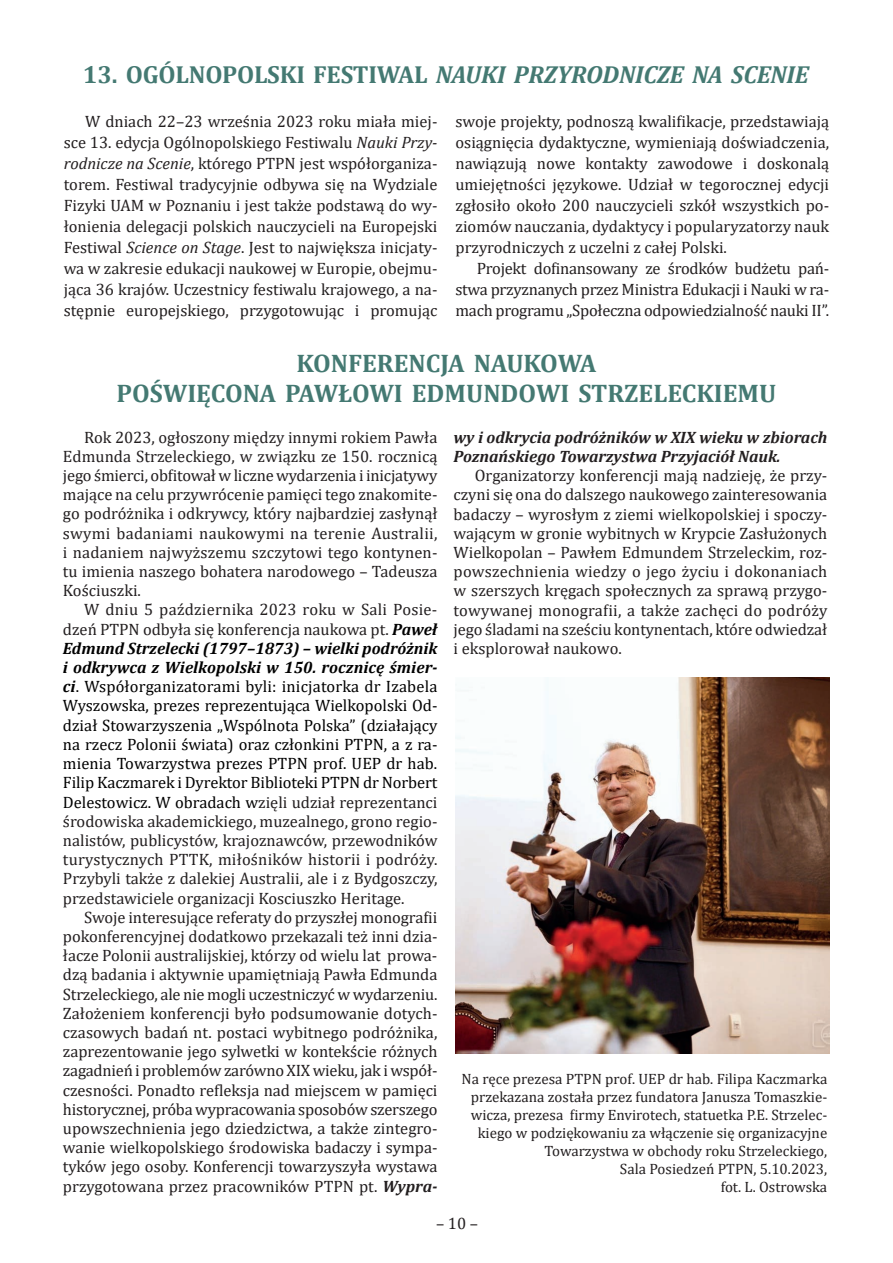
<style>
.page{position:relative;width:893px;height:1263px;background:#fff}
.page>*{position:absolute;margin:0;border:0;box-sizing:border-box;transform-origin:0 0}
.t1{font:700 25.5px/30.6px "Cambria";color:#447972;text-align:center}
.t2{font:italic 700 24.75px "Cambria";letter-spacing:-.01em;color:#447972}
.t3{font:16.5px/19.2px "Cambria";color:#231f20;text-align:justify}
.t4{font:italic 700 16.5px/19.2px "Cambria";letter-spacing:-.005em;color:#231f20}
.t5{font:15px/18px "Cambria";color:#231f20;text-align:right}
.s1{font-style:normal}
.s2{font-style:italic}
.s3{font-weight:700;font-style:italic;color:#000001}
.s4{color:#000001}
.s5{font-weight:700;font-style:italic}
</style>
<div class="page">
<img style="left:455px;top:677px;width:374px;height:377px">
<h2 class="t2" style="left:83px;top:57px;width:727px"><span class="s1">13. OGÓLNOPOLSKI FESTIWAL</span> NAUKI PRZYRODNICZE NA SCENIE</h2>
<p class="t3" style="left:64px;top:111px;width:375px;line-height:21px;text-indent:21px">W dniach 22–23 września 2023 roku miała miej&shy;sce 13. edycja Ogólnopolskiego Festiwalu <span class="s2">Nauki Przy&shy;rodnicze na Scenie</span>, którego PTPN jest współorganiza&shy;torem. Festiwal tradycyjnie odbywa się na Wydziale Fizyki UAM w Poznaniu i jest także podstawą do wy&shy;łonienia delegacji polskich nauczycieli na Europejski Festiwal <span class="s2">Science on Stage</span>. Jest to największa inicjaty&shy;wa w zakresie edukacji naukowej w Europie, obejmu&shy;jąca 36 krajów. Uczestnicy festiwalu krajowego, a na&shy;stępnie europejskiego, przygotowując i promując</p>
<p class="t3" style="left:455px;top:111px;width:375px;line-height:21px">swoje projekty, podnoszą kwalifikacje, przedstawiają osiągnięcia dydaktyczne, wymieniają doświadczenia, nawiązują nowe kontakty zawodowe i doskonalą umiejętności językowe. Udział w tegorocznej edycji zgłosiło około 200 nauczycieli szkół wszystkich po&shy;ziomów nauczania, dydaktycy i popularyzatorzy nauk przyrodniczych z uczelni z całej Polski.</p>
<p class="t3" style="left:455px;top:258px;width:375px;line-height:21px;text-indent:21px">Projekt dofinansowany ze środków budżetu pań&shy;stwa przyznanych przez Ministra Edukacji i Nauki w ra&shy;mach programu „Społeczna odpowiedzialność nauki II”.</p>
<h1 class="t1" style="left:117px;top:347px;width:661px">KONFERENCJA NAUKOWA<br>POŚWIĘCONA PAWŁOWI EDMUNDOWI STRZELECKIEMU</h1>
<p class="t3" style="left:63px;top:427px;width:376px;text-indent:21px">Rok 2023, ogłoszony między innymi rokiem Pawła Edmunda Strzeleckiego, w związku ze 150. rocznicą jego śmierci, obfitował w liczne wydarzenia i inicjatywy mające na celu przywrócenie pamięci tego znakomite&shy;go podróżnika i odkrywcy, który najbardziej zasłynął swymi badaniami naukowymi na terenie Australii, i nadaniem najwyższemu szczytowi tego kontynen&shy;tu imienia naszego bohatera narodowego – Tadeusza Kościuszki.</p>
<p class="t3" style="left:63px;top:600px;width:376px;text-indent:21px">W dniu 5 października 2023 roku w Sali Posie&shy;dzeń PTPN odbyła się konferencja naukowa pt. <span class="s3">Paweł Edmund Strzelecki (1797–1873) – wielki podróżnik i odkrywca z Wielkopolski w 150. rocznicę śmier&shy;ci</span><span class="s4">. Współorganizatorami byli: inicjatorka dr Izabela Wyszowska, prezes reprezentująca Wielkopolski Od&shy;dział Stowarzyszenia „Wspólnota Polska” (działający na rzecz Polonii świata) oraz członkini PTPN, a z ra&shy;mienia Towarzystwa prezes PTPN prof. UEP dr hab.<br>Filip Kaczmarek i Dyrektor Biblioteki PTPN dr Norbert Delestowicz. W obradach w</span>zięli udział reprezentanci środowiska akademickiego, muzealnego, grono regio&shy;nalistów, publicystów, krajoznawców, przewodników turystycznych PTTK, miłośników historii i podróży.<br>Przybyli także z dalekiej Australii, ale i z Bydgoszczy, przedstawiciele organizacji Kosciuszko Heritage.</p>
<p class="t3" style="left:63px;top:907px;width:376px;text-indent:21px">Swoje interesujące referaty do przyszłej monografii pokonferencyjnej dodatkowo przekazali też inni dzia&shy;łacze Polonii australijskiej, którzy od wielu lat prowa&shy;dzą badania i aktywnie upamiętniają Pawła Edmunda Strzeleckiego, ale nie mogli uczestniczyć w wydarzeniu.<br>Założeniem konferencji było podsumowanie dotych&shy;czasowych badań nt. postaci wybitnego podróżnika, zaprezentowanie jego sylwetki w kontekście różnych zagadnień i problemów zarówno XIX wieku, jak i współ&shy;czesności. Ponadto refleksja nad miejscem w pamięci historycznej, próba wypracowania sposobów szerszego upowszechnienia jego dziedzictwa, a także zintegro&shy;wanie wielkopolskiego środowiska badaczy i sympa&shy;tyków jego osoby. Konferencji towarzyszyła wystawa przygotowana przez pracowników PTPN pt. <span class="s5">Wypra-</span></p>
<p class="t4" style="left:454px;top:427px;width:375px">wy i odkrycia podróżników w XIX wieku w zbiorach<br>Poznańskiego Towarzystwa Przyjaciół Nauk.</p>
<p class="t3" style="left:454px;top:466px;width:375px;text-indent:21px">Organizatorzy konferencji mają nadzieję, że przy&shy;czyni się ona do dalszego naukowego zainteresowania badaczy – wyrosłym z ziemi wielkopolskiej i spoczy&shy;wającym w gronie wybitnych w Krypcie Zasłużonych Wielkopolan – Pawłem Edmundem Strzeleckim, roz&shy;powszechnienia wiedzy o jego życiu i dokonaniach w szerszych kręgach społecznych za sprawą przygo&shy;towywanej monografii, a także zachęci do podróży jego śladami na sześciu kontynentach, które odwiedzał i eksplorował naukowo.</p>
<p class="t5" style="left:462px;top:1070px;width:367px">Na ręce prezesa PTPN prof. UEP dr hab. Filipa Kaczmarka przekazana została przez fundatora Janusza Tomaszkie&shy;wicza, prezesa firmy Envirotech, statuetka P.E. Strzelec&shy;kiego w podziękowaniu za włączenie się organizacyjne Towarzystwa w obchody roku Strzeleckiego,<br>Sala Posiedzeń PTPN, 5.10.2023,<br>fot. L. Ostrowska</p>
<p class="t3" style="left:436px;top:1214px;width:44px">– 10 –</p>
</div>
